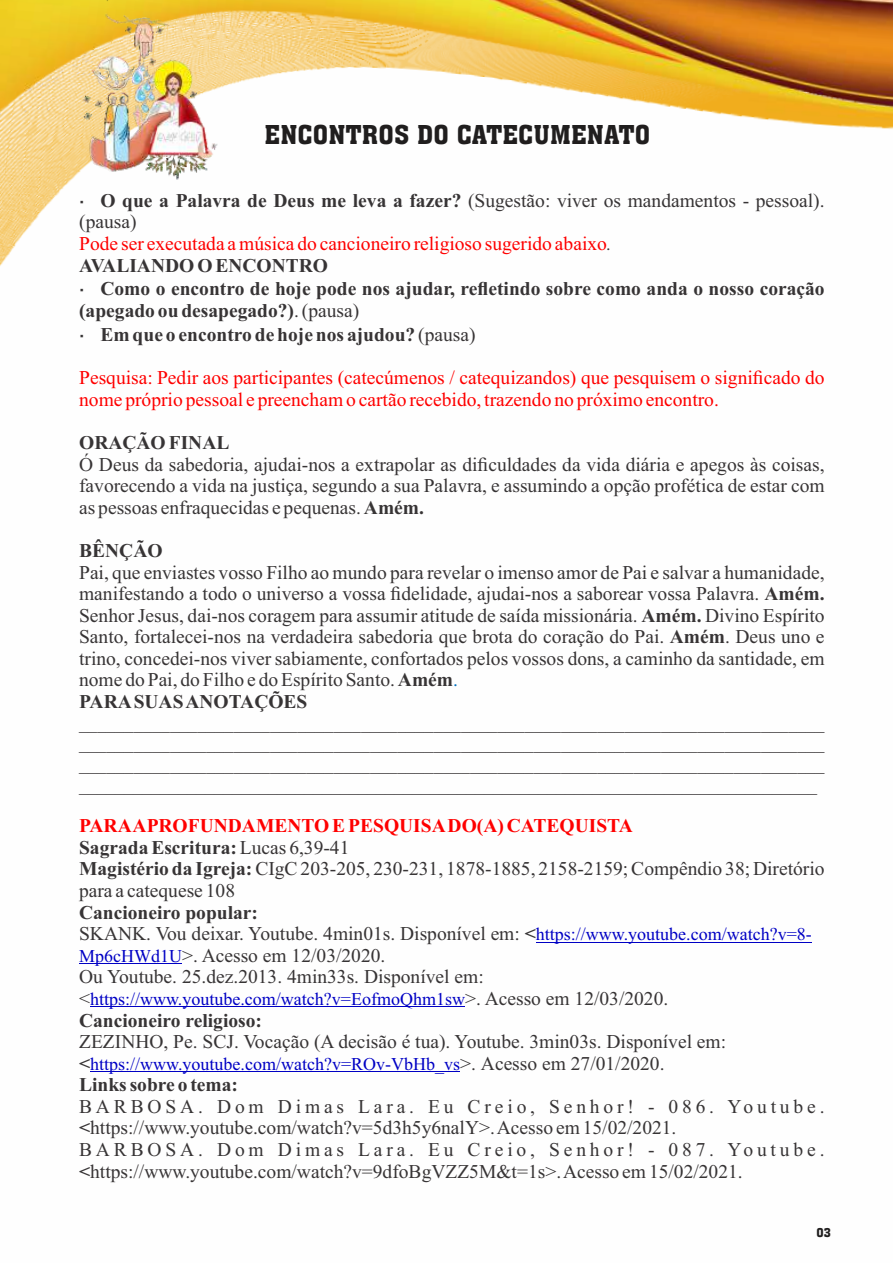
<style>
.page{position:relative;width:893px;height:1263px;background:#fff}
.page>*{position:absolute;margin:0;border:0;box-sizing:border-box;transform-origin:0 0}
.t1{font:25.5px "Aachen BT";color:#201e1e}
.t2{font:19.5px/21.6px "Times New Roman";color:#373435}
.t3{font:19.5px/21.6px "Times New Roman";color:#f00}
.t4{font:700 19.5px/21.6px "Times New Roman";color:#373435}
.t5{font:italic 18px/20.7px "Times New Roman";color:#373435;text-align:justify}
.t6{font:18px "Times New Roman";color:#0000c4}
.t7{font:12px "Aachen BT";color:#201e1e}
.s1{font-weight:700;color:#373435}
.s2{color:#373435}
.s3{font-style:italic;color:#373435}
.s4{font-weight:400}
.s5{font-weight:700}
.s6{color:#0070c0}
.s7{font-weight:700;color:#f00}
.s8{font-size:18px;color:#0000c4}
.s9{font-size:19.5px;color:#373435}
.s10{font-weight:700;font-size:19.5px;color:#373435}
</style>
<div class="page">
<img style="left:0;top:0;width:893px;height:266px">
<img style="left:78px;top:0;width:142px;height:193px">
<hr style="left:536px;top:942px;width:276px;height:1px;background:#0000c4">
<hr style="left:79px;top:963px;width:103px;height:1px;background:#0000c4">
<hr style="left:90px;top:1006px;width:375px;height:1px;background:#0000c4">
<hr style="left:90px;top:1071px;width:370px;height:1px;background:#0000c4">
<h1 class="t1" style="left:265px;top:124px;width:387px">ENCONTROS DO CATECUMENATO</h1>
<p class="t3" style="left:79px;top:191px;width:747px;text-indent:21px"><span class="s1">O que a Palavra de Deus me leva a fazer?</span> <span class="s2">(Sugestão: viver os mandamentos - pessoal). (pausa)<br></span>Pode ser executada a música do cancioneiro religioso sugerido abaixo<span class="s3">.<br></span><span class="s1">AVALIANDO O ENCONTRO</span></p>
<p class="t4" style="left:79px;top:280px;width:747px;text-indent:21px">Como o encontro de hoje pode nos ajudar, refletindo sobre como anda o nosso coração (apegado ou desapegado?)<span class="s4">. (pausa)</span></p>
<p class="t4" style="left:100px;top:326px;width:377px">Em que o encontro de hoje nos ajudou? <span class="s4">(pausa)</span></p>
<p class="t3" style="left:79px;top:369px;width:747px">Pesquisa: Pedir aos participantes (catecúmenos / catequizandos) que pesquisem o significado do nome próprio pessoal e preencham o cartão recebido, trazendo no próximo encontro.</p>
<p class="t4" style="left:79px;top:434px;width:152px">ORAÇÃO FINAL</p>
<p class="t2" style="left:79px;top:455px;width:747px;text-align:justify">Ó Deus da sabedoria, ajudai-nos a extrapolar as dificuldades da vida diária e apegos às coisas, favorecendo a vida na justiça, segundo a sua Palavra, e assumindo a opção profética de estar com as pessoas enfraquecidas e pequenas. <span class="s5">Amém.</span></p>
<p class="t4" style="left:79px;top:542px;width:85px">BÊNÇÃO</p>
<p class="t2" style="left:79px;top:563px;width:747px">Pai, que enviastes vosso Filho ao mundo para revelar o imenso amor de Pai e salvar a humanidade, manifestando a todo o universo a vossa fidelidade, ajudai-nos a saborear vossa Palavra. <span class="s5">Amém.<br></span>Senhor Jesus, dai-nos coragem para assumir atitude de saída missionária. <span class="s5">Amém.</span> Divino Espírito Santo, fortalecei-nos na verdadeira sabedoria que brota do coração do Pai. <span class="s5">Amém</span>. Deus uno e trino, concedei-nos viver sabiamente, confortados pelos vossos dons, a caminho da santidade, em nome do Pai, do Filho e do Espírito Santo. <span class="s5">Amém</span><span class="s6">.<br></span><span class="s5">PARASUAS ANOTAÇÕES</span></p>
<p class="t5" style="left:79px;top:714px;width:747px">__________________________________________________________________________________ __________________________________________________________________________________ __________________________________________________________________________________ __________________________________________________________________________________</p>
<p class="t2" style="left:79px;top:817px;width:747px"><span class="s7">PARAAPROFUNDAMENTO E PESQUISADO(A) CATEQUISTA<br></span><span class="s5">Sagrada Escritura:</span> Lucas 6,39-41<br><span class="s5">Magistério da Igreja:</span> CIgC 203-205, 230-231, 1878-1885, 2158-2159; Compêndio 38; Diretório para a catequese 108</p>
<p class="t2" style="left:79px;top:903px;width:734px"><span class="s5">Cancioneiro popular:<br></span>SKANK. Vou deixar. Youtube. 4min01s. Disponível em: <span class="s5">&lt;</span><span class="s8">https://www.youtube.com/watch?v=8- Mp6cHWd1U</span>&gt;. Acesso em 12/03/2020.<br>Ou Youtube. 25.dez.2013. 4min33s. Disponível em:</p>
<p class="t6" style="left:79px;top:992px;width:591px"><span class="s9">&lt;</span>https://www.youtube.com/watch?v=EofmoQhm1sw<span class="s9">&gt;. Acesso em 12/03/2020.</span></p>
<p class="t4" style="left:79px;top:1011px;width:184px">Cancioneiro religioso:</p>
<p class="t2" style="left:79px;top:1033px;width:649px">ZEZINHO, Pe. SCJ. Vocação (A decisão é tua). Youtube. 3min03s. Disponível em:</p>
<p class="t6" style="left:79px;top:1057px;width:587px"><span class="s10">&lt;</span>https://www.youtube.com/watch?v=ROv-VbHb_vs<span class="s9">&gt;. Acesso em 27/01/2020.</span></p>
<p class="t4" style="left:79px;top:1076px;width:161px">Links sobre o tema:</p>
<p class="t2" style="left:79px;top:1097px;width:747px">BARBOSA. Dom Dimas Lara. Eu Creio, Senhor! - 086. Youtube. <span class="s5">&lt;</span>https://www.youtube.com/watch?v=5d3h5y6nalY&gt;. Acesso em 15/02/2021.<br>BARBOSA. Dom Dimas Lara. Eu Creio, Senhor! - 087. Youtube. <span class="s5">&lt;</span>https://www.youtube.com/watch?v=9dfoBgVZZ5M&amp;t=1s&gt;. Acesso em 15/02/2021.</p>
<p class="t7" style="left:816px;top:1227px;width:16px">03</p>
</div>
